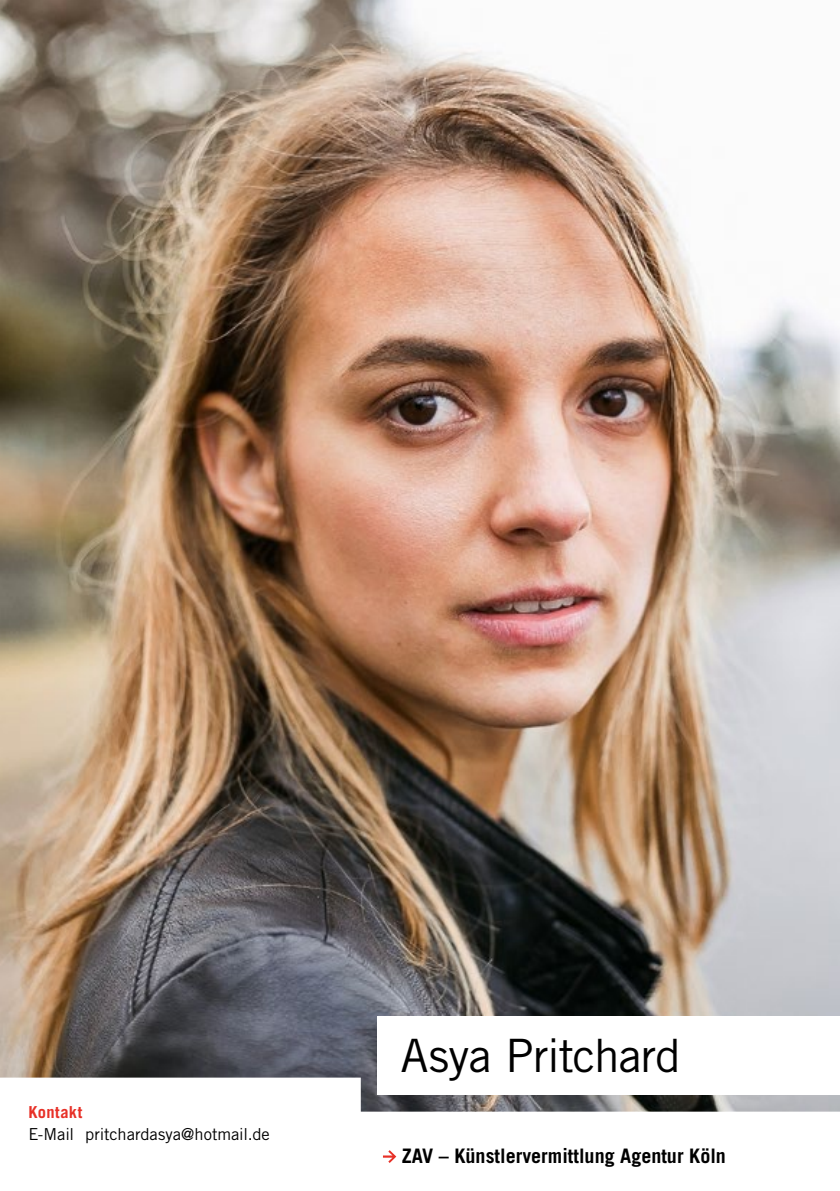
<style>
.page{position:relative;width:840px;height:1191px;background:#fff}
.page>*{position:absolute;margin:0;border:0;box-sizing:border-box;transform-origin:0 0}
.t1{font:46px "Trade Gothic LT Std";letter-spacing:-.025em;color:#000}
.t2{font:700 20px "Trade Gothic LT Std";color:#000}
.t3{font:16.4px "Trade Gothic LT Std";letter-spacing:-.005em;color:#000}
.t4{font:700 16.4px "Trade Gothic LT Std";letter-spacing:.025em;color:#e73027}
</style>
<div class="page">
<img style="left:0;top:0;width:839px;height:1077px">
<svg style="left:0;top:1077px;width:839px;height:80px"></svg>
<svg style="left:383px;top:1150px;width:13px;height:13px"></svg>
<div style="left:377px;top:1016px;width:462px;height:78px;background:#fff"></div>
<p class="t4" style="left:28px;top:1102px;width:55px">Kontakt</p>
<p class="t3" style="left:28px;top:1124px;width:243px">E-Mail pritchardasya@hotmail.de</p>
<h1 class="t1" style="left:400px;top:1027px;width:281px">Asya Pritchard</h1>
<p class="t2" style="left:401px;top:1143px;width:325px">ZAV – Künstlervermittlung Agentur Köln</p>
</div>
